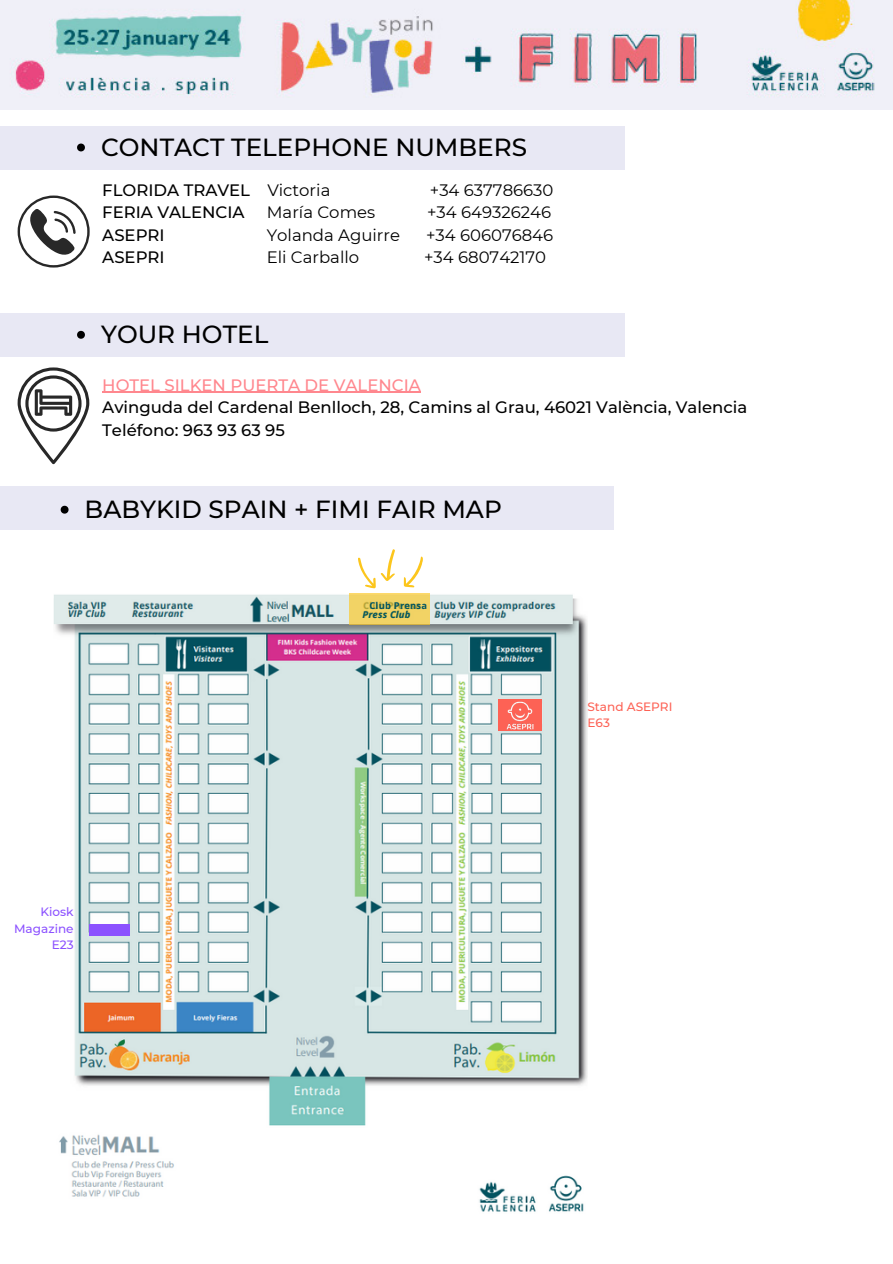
<style>
.page{position:relative;width:893px;height:1264px;background:#fff}
.page>*{position:absolute;margin:0;border:0;box-sizing:border-box;transform-origin:0 0}
.t1{font:500 24.75px "Montserrat";color:#000}
.t2{font:500 16.5px "Montserrat";color:#000}
.t3{font:16.5px "Montserrat";color:#000}
.t4{font:500 16.5px "Montserrat";color:#ff878e}
.t5{font:500 12px "Montserrat";color:#8c52ff}
.t6{font:500 12px/16px "Montserrat";color:#fd6255}
.t7{font:700 9.3px "Open Sans";letter-spacing:.025em;color:#005461}
.t8{font:italic 700 9.3px "Open Sans";letter-spacing:.025em;color:#005764}
.s1{font-weight:400}
</style>
<div class="page">
<div style="left:0;top:126px;width:624px;height:44px;background:#e8e8f4"></div>
<svg style="left:18px;top:195px;width:72px;height:72px"></svg>
<div style="left:0;top:313px;width:624px;height:44px;background:#e8e8f4"></div>
<svg style="left:18px;top:367px;width:71px;height:97px"></svg>
<div style="left:0;top:485px;width:613px;height:44px;background:#e8e8f4"></div>
<img style="left:0;top:0;width:892px;height:110px">
<svg style="left:77px;top:143px;width:8px;height:8px"></svg>
<svg style="left:77px;top:331px;width:8px;height:8px"></svg>
<hr style="left:102px;top:392px;width:319px;height:1px;background:#ff878e">
<svg style="left:61px;top:506px;width:8px;height:7px"></svg>
<img style="left:54px;top:593px;width:533px;height:619px">
<svg style="left:349px;top:593px;width:80px;height:31px;background:#e9cc5f"></svg>
<svg style="left:358px;top:549px;width:65px;height:40px"></svg>
<img style="left:478px;top:699px;width:83px;height:31px">
<div style="left:89px;top:923px;width:40px;height:12px;background:#8c52ff"></div>
<p class="t1" style="left:101px;top:132px;width:427px">CONTACT TELEPHONE NUMBERS</p>
<p class="t2" style="left:102px;top:180px;width:229px">FLORIDA TRAVEL <span class="s1">Victoria</span></p>
<p class="t3" style="left:430px;top:180px;width:125px">+34 637786630</p>
<p class="t2" style="left:102px;top:202px;width:144px">FERIA VALENCIA</p>
<p class="t3" style="left:267px;top:202px;width:110px">María Comes</p>
<p class="t3" style="left:427px;top:202px;width:125px">+34 649326246</p>
<p class="t2" style="left:102px;top:225px;width:64px">ASEPRI</p>
<p class="t3" style="left:267px;top:225px;width:135px">Yolanda Aguirre</p>
<p class="t3" style="left:426px;top:225px;width:129px">+34 606076846</p>
<p class="t2" style="left:102px;top:247px;width:64px">ASEPRI</p>
<p class="t3" style="left:267px;top:247px;width:94px">Eli Carballo</p>
<p class="t3" style="left:424px;top:247px;width:124px">+34 680742170</p>
<p class="t1" style="left:101px;top:319px;width:169px">YOUR HOTEL</p>
<p class="t4" style="left:102px;top:374px;width:320px">HOTEL SILKEN PUERTA DE VALENCIA</p>
<p class="t2" style="left:102px;top:397px;width:646px">Avinguda del Cardenal Benlloch, 28, Camins al Grau, 46021 València, Valencia</p>
<p class="t2" style="left:102px;top:419px;width:184px">Teléfono: 963 93 63 95</p>
<p class="t1" style="left:85px;top:494px;width:418px">BABYKID SPAIN + FIMI FAIR MAP</p>
<p class="t7" style="left:369px;top:599px;width:59px">Club Prensa</p>
<p class="t8" style="left:362px;top:608px;width:49px">Press Club</p>
<p class="t6" style="left:587px;top:698px;width:86px">Stand ASEPRI<br>E63</p>
<p class="t5" style="left:40px;top:904px;width:35px">Kiosk</p>
<p class="t5" style="left:14px;top:920px;width:61px">Magazine</p>
<p class="t5" style="left:52px;top:937px;width:23px">E23</p>
</div>
